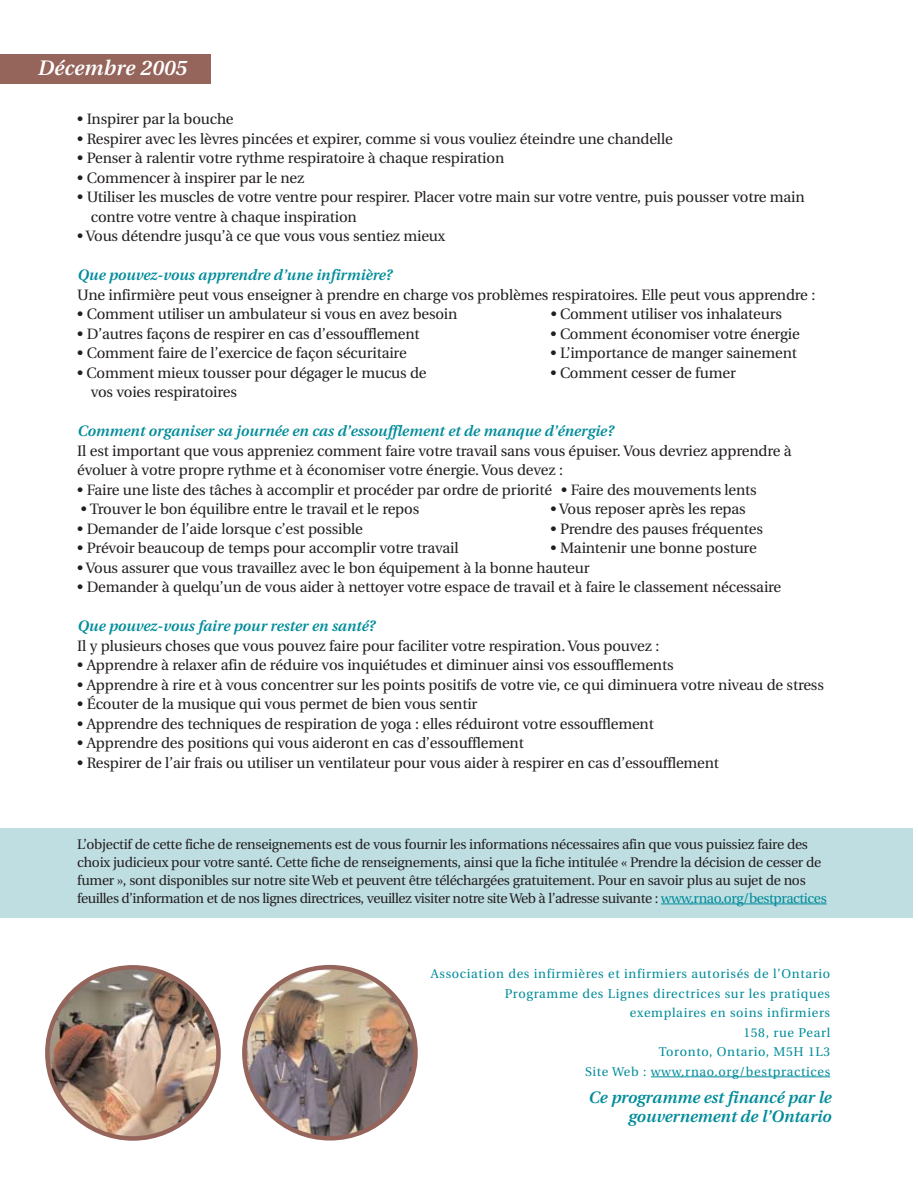
<style>
.page{position:relative;width:918px;height:1188px;background:#fff}
.page>*{position:absolute;margin:0;border:0;box-sizing:border-box;transform-origin:0 0}
.t1{font:italic 600 21px "Utopia";letter-spacing:.01em;color:#fff}
.t2{font:italic 600 16.5px/19.5px "Utopia";color:#008c9a;text-align:right}
.t3{font:15px/19.5px "Utopia";letter-spacing:-.01em;color:#231f20}
.t4{font:italic 600 15px "Utopia";color:#008c9a}
.t5{font:13.8px/18px "Utopia";letter-spacing:-.02em;color:#231f20}
.t6{font:12.75px/19.5px "Utopia";letter-spacing:.055em;color:#008c9a;text-align:right}
.s1{color:#008c9a}
</style>
<div class="page">
<div style="left:0;top:829px;width:913px;height:89px;background:#bfdee2"></div>
<hr style="left:661px;top:904px;width:31px;height:1px;background:#008c9a">
<svg style="left:690px;top:904px;width:46px;height:1px"></svg>
<hr style="left:736px;top:904px;width:51px;height:1px;background:#008c9a">
<hr style="left:786px;top:904px;width:41px;height:1px;background:#008c9a">
<div style="left:0;top:54px;width:210px;height:30px;background:#95645b"></div>
<img style="left:242px;top:965px;width:176px;height:176px">
<img style="left:45px;top:965px;width:176px;height:176px">
<hr style="left:651px;top:1077px;width:31px;height:1px;background:#008c9a">
<svg style="left:681px;top:1077px;width:51px;height:1px"></svg>
<hr style="left:732px;top:1077px;width:55px;height:1px;background:#008c9a">
<hr style="left:787px;top:1077px;width:43px;height:1px;background:#008c9a">
<h1 class="t1" style="left:37px;top:59px;width:151px">Décembre 2005</h1>
<p class="t3" style="left:77px;top:111px;width:158px">• Inspirer par la bouche</p>
<p class="t3" style="left:77px;top:130px;width:597px">• Respirer avec les lèvres pincées et expirer, comme si vous vouliez éteindre une chandelle</p>
<p class="t3" style="left:77px;top:150px;width:429px">• Penser à ralentir votre rythme respiratoire à chaque respiration</p>
<p class="t3" style="left:77px;top:169px;width:229px">• Commencer à inspirer par le nez</p>
<p class="t3" style="left:91px;top:189px;width:715px;text-indent:-13px">• Utiliser les muscles de votre ventre pour respirer. Placer votre main sur votre ventre, puis pousser votre main contre votre ventre à chaque inspiration</p>
<p class="t3" style="left:77px;top:228px;width:369px">• Vous détendre jusqu’à ce que vous vous sentiez mieux</p>
<p class="t4" style="left:77px;top:269px;width:316px">Que pouvez-vous apprendre d’une infirmière?</p>
<p class="t3" style="left:77px;top:286px;width:740px">Une infirmière peut vous enseigner à prendre en charge vos problèmes respiratoires. Elle peut vous apprendre :</p>
<p class="t3" style="left:77px;top:306px;width:382px">• Comment utiliser un ambulateur si vous en avez besoin</p>
<p class="t3" style="left:551px;top:306px;width:233px">• Comment utiliser vos inhalateurs</p>
<p class="t3" style="left:77px;top:325px;width:344px">• D’autres façons de respirer en cas d’essoufflement</p>
<p class="t3" style="left:551px;top:325px;width:251px">• Comment économiser votre énergie</p>
<p class="t3" style="left:77px;top:345px;width:331px">• Comment faire de l’exercice de façon sécuritaire</p>
<p class="t3" style="left:550px;top:345px;width:248px">• L’importance de manger sainement</p>
<p class="t3" style="left:77px;top:364px;width:351px">• Comment mieux tousser pour dégager le mucus de</p>
<p class="t3" style="left:550px;top:364px;width:187px">• Comment cesser de fumer</p>
<p class="t3" style="left:91px;top:384px;width:148px">vos voies respiratoires</p>
<p class="t4" style="left:77px;top:425px;width:538px">Comment organiser sa journée en cas d’essoufflement et de manque d’énergie?</p>
<p class="t3" style="left:77px;top:442px;width:716px">Il est important que vous appreniez comment faire votre travail sans vous épuiser. Vous devriez apprendre à évoluer à votre propre rythme et à économiser votre énergie. Vous devez :</p>
<p class="t3" style="left:77px;top:481px;width:681px">• Faire une liste des tâches à accomplir et procéder par ordre de priorité • Faire des mouvements lents</p>
<p class="t3" style="left:81px;top:501px;width:340px">• Trouver le bon équilibre entre le travail et le repos</p>
<p class="t3" style="left:551px;top:501px;width:197px">• Vous reposer après les repas</p>
<p class="t3" style="left:77px;top:520px;width:287px">• Demander de l’aide lorsque c’est possible</p>
<p class="t3" style="left:551px;top:520px;width:214px">• Prendre des pauses fréquentes</p>
<p class="t3" style="left:77px;top:540px;width:383px">• Prévoir beaucoup de temps pour accomplir votre travail</p>
<p class="t3" style="left:551px;top:540px;width:208px">• Maintenir une bonne posture</p>
<p class="t3" style="left:77px;top:559px;width:514px">• Vous assurer que vous travaillez avec le bon équipement à la bonne hauteur</p>
<p class="t3" style="left:77px;top:579px;width:706px">• Demander à quelqu’un de vous aider à nettoyer votre espace de travail et à faire le classement nécessaire</p>
<p class="t4" style="left:77px;top:620px;width:299px">Que pouvez-vous faire pour rester en santé?</p>
<p class="t3" style="left:77px;top:637px;width:584px">Il y plusieurs choses que vous pouvez faire pour faciliter votre respiration. Vous pouvez :</p>
<p class="t3" style="left:77px;top:657px;width:598px">• Apprendre à relaxer afin de réduire vos inquiétudes et diminuer ainsi vos essoufflements</p>
<p class="t3" style="left:77px;top:676px;width:748px">• Apprendre à rire et à vous concentrer sur les points positifs de votre vie, ce qui diminuera votre niveau de stress</p>
<p class="t3" style="left:77px;top:696px;width:402px">• Écouter de la musique qui vous permet de bien vous sentir</p>
<p class="t3" style="left:77px;top:715px;width:578px">• Apprendre des techniques de respiration de yoga : elles réduiront votre essoufflement</p>
<p class="t3" style="left:77px;top:735px;width:448px">• Apprendre des positions qui vous aideront en cas d’essoufflement</p>
<p class="t3" style="left:77px;top:754px;width:643px">• Respirer de l’air frais ou utiliser un ventilateur pour vous aider à respirer en cas d’essoufflement</p>
<p class="t5" style="left:77px;top:836px;width:751px">L’objectif de cette fiche de renseignements est de vous fournir les informations nécessaires afin que vous puissiez faire des choix judicieux pour votre santé. Cette fiche de renseignements, ainsi que la fiche intitulée « Prendre la décision de cesser de fumer », sont disponibles sur notre site Web et peuvent être téléchargées gratuitement. Pour en savoir plus au sujet de nos feuilles d’information et de nos lignes directrices, veuillez visiter notre site Web à l’adresse suivante : <span class="s1">www.rnao.org/bestpractices</span></p>
<p class="t6" style="left:431px;top:965px;width:401px">Association des infirmières et infirmiers autorisés de l’Ontario Programme des Lignes directrices sur les pratiques exemplaires en soins infirmiers<br>158, rue Pearl<br>Toronto, Ontario, M5H 1L3<br>Site Web : www.rnao.org/bestpractices</p>
<p class="t2" style="left:588px;top:1089px;width:244px">Ce programme est financé par le gouvernement de l’Ontario</p>
</div>
